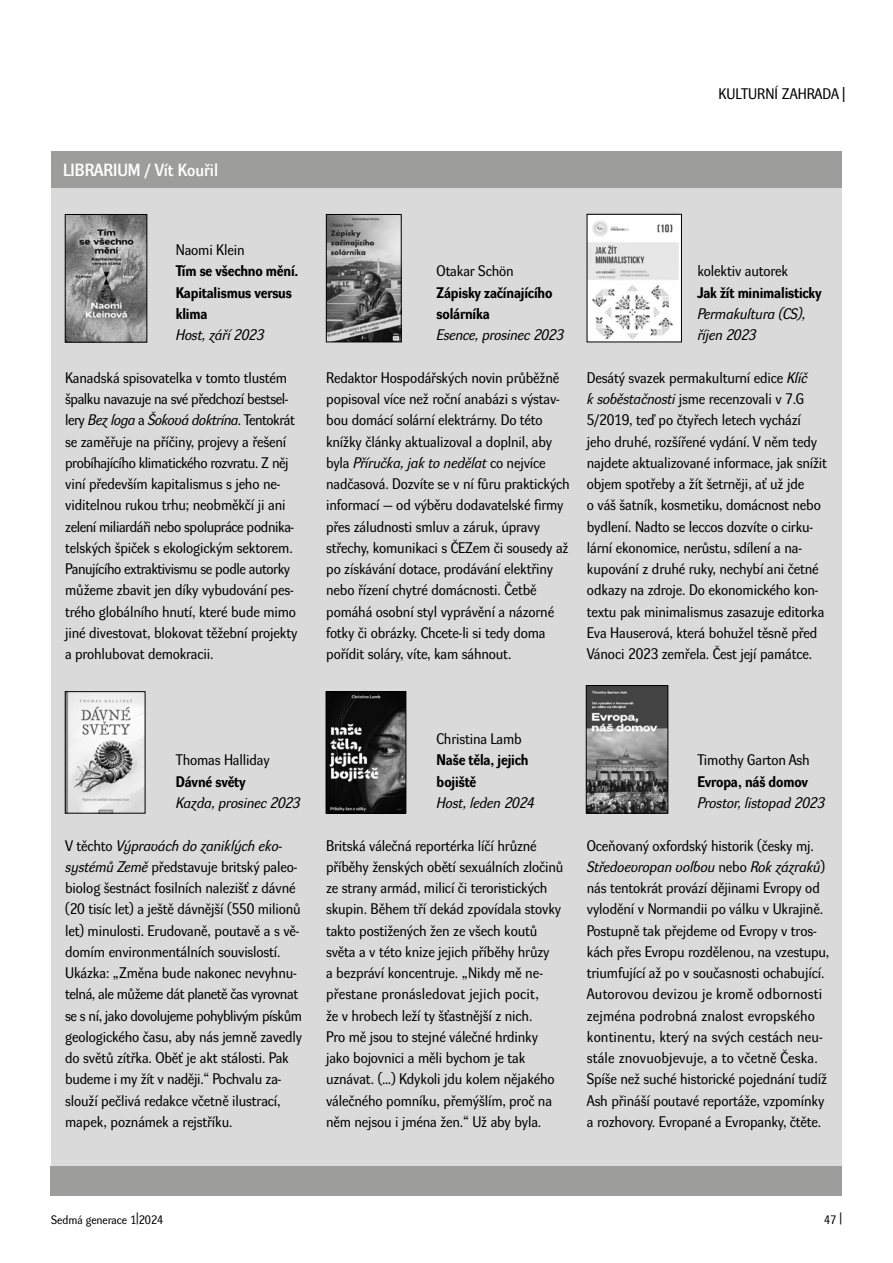
<style>
.page{position:relative;width:893px;height:1263px;background:#fff}
.page>*{position:absolute;margin:0;border:0;box-sizing:border-box;transform-origin:0 0}
.t1{font:17.25px "Dyna Grotesk D";color:#fff}
.t2{font:15px/21.3px "Dyna Grotesk R";letter-spacing:-.01em;color:#000}
.t3{font:700 15px/21.3px "Dyna Grotesk R";letter-spacing:-.01em;color:#000}
.t4{font:italic 15px/21.3px "Dyna Grotesk R";letter-spacing:-.01em;color:#000}
.t5{font:12px "Dyna Grotesk R";color:#000}
.s1{font-style:italic}
</style>
<div class="page">
<div style="left:51px;top:177px;width:791px;height:1011px;background:#dadada"></div>
<div style="left:51px;top:152px;width:791px;height:36px;background:#9d9d9c"></div>
<img style="left:588px;top:687px;width:78px;height:124px">
<div style="left:586px;top:685px;width:82px;height:128px;border:1px solid #000"></div>
<img style="left:328px;top:693px;width:76px;height:118px">
<div style="left:326px;top:691px;width:80px;height:122px;border:1px solid #000"></div>
<img style="left:67px;top:693px;width:76px;height:118px">
<div style="left:65px;top:691px;width:80px;height:122px;border:1px solid #000"></div>
<img style="left:589px;top:216px;width:91px;height:124px">
<div style="left:587px;top:214px;width:95px;height:128px;border:1px solid #000"></div>
<img style="left:67px;top:216px;width:78px;height:124px">
<div style="left:65px;top:214px;width:82px;height:128px;border:1px solid #000"></div>
<img style="left:328px;top:216px;width:71px;height:124px">
<div style="left:326px;top:214px;width:75px;height:128px;border:1px solid #000"></div>
<div style="left:50px;top:1166px;width:792px;height:30px;background:#9d9d9c"></div>
<p class="t1" style="left:63px;top:160px;width:157px">LIBRARIUM / Vít Kouřil</p>
<p class="t2" style="left:176px;top:240px;width:70px">Naomi Klein</p>
<p class="t3" style="left:176px;top:261px;width:124px">Tím se všechno mění.<br>Kapitalismus versus klima</p>
<p class="t4" style="left:176px;top:325px;width:90px">Host, září 2023</p>
<p class="t2" style="left:65px;top:367px;width:234px">Kanadská spisovatelka v tomto tlustém špalku navazuje na své předchozí bestsel&shy;lery <span class="s1">Bez loga</span> a <span class="s1">Šoková doktrína</span>. Tentokrát se zaměřuje na příčiny, projevy a řešení probíhajícího klimatického rozvratu. Z něj viní především kapitalismus s jeho ne&shy;viditelnou rukou trhu; neobměkčí ji ani zelení miliardáři nebo spolupráce podnika&shy;telských špiček s ekologickým sektorem.<br>Panujícího extraktivismu se podle autorky můžeme zbavit jen díky vybudování pes&shy;trého globálního hnutí, které bude mimo jiné divestovat, blokovat těžební projekty a prohlubovat demokracii.</p>
<p class="t2" style="left:719px;top:83px;width:128px">KULTURNÍ ZAHRADA |</p>
<p class="t2" style="left:437px;top:261px;width:79px">Otakar Schön</p>
<p class="t3" style="left:437px;top:282px;width:117px">Zápisky začínajícího solárníka</p>
<p class="t4" style="left:437px;top:325px;width:129px">Esence, prosinec 2023</p>
<p class="t2" style="left:326px;top:367px;width:245px">Redaktor Hospodářských novin průběžně popisoval více než roční anabázi s výstav&shy;bou domácí solární elektrárny. Do této knížky články aktualizoval a doplnil, aby byla <span class="s1">Příručka, jak to nedělat</span> co nejvíce nadčasová. Dozvíte se v ní fůru praktických informací — od výběru dodavatelské firmy přes záludnosti smluv a záruk, úpravy střechy, komunikaci s ČEZem či sousedy až po získávání dotace, prodávání elektřiny nebo řízení chytré domácnosti. Četbě pomáhá osobní styl vyprávění a názorné fotky či obrázky. Chcete-li si tedy doma pořídit soláry, víte, kam sáhnout.</p>
<p class="t2" style="left:697px;top:261px;width:92px">kolektiv autorek</p>
<p class="t3" style="left:697px;top:282px;width:126px">Jak žít minimalisticky</p>
<p class="t4" style="left:697px;top:303px;width:109px">Permakultura (CS), říjen 2023</p>
<p class="t2" style="left:587px;top:367px;width:242px">Desátý svazek permakulturní edice <span class="s1">Klíč<br>k soběstačnosti</span> jsme recenzovali v 7.G 5/2019, teď po čtyřech letech vychází jeho druhé, rozšířené vydání. V něm tedy najdete aktualizované informace, jak snížit objem spotřeby a žít šetrněji, ať už jde<br>o váš šatník, kosmetiku, domácnost nebo bydlení. Nadto se leccos dozvíte o cirku&shy;lární ekonomice, nerůstu, sdílení a na&shy;kupování z druhé ruky, nechybí ani četné odkazy na zdroje. Do ekonomického kon&shy;textu pak minimalismus zasazuje editorka Eva Hauserová, která bohužel těsně před Vánoci 2023 zemřela. Čest její památce.</p>
<p class="t2" style="left:176px;top:750px;width:95px">Thomas Halliday</p>
<p class="t3" style="left:176px;top:771px;width:71px">Dávné světy</p>
<p class="t4" style="left:176px;top:792px;width:126px">Kazda, prosinec 2023</p>
<p class="t2" style="left:65px;top:835px;width:239px">V těchto <span class="s1">Výpravách do zaniklých eko&shy;systémů Země</span> představuje britský paleo&shy;biolog šestnáct fosilních nalezišť z dávné (20 tisíc let) a ještě dávnější (550 milionů let) minulosti. Erudovaně, poutavě a s vě&shy;domím environmentálních souvislostí.<br>Ukázka: „Změna bude nakonec nevyhnu&shy;telná, ale můžeme dát planetě čas vyrovnat se s ní, jako dovolujeme pohyblivým pískům geologického času, aby nás jemně zavedly do světů zítřka. Oběť je akt stálosti. Pak budeme i my žít v naději.“ Pochvalu za&shy;slouží pečlivá redakce včetně ilustrací, mapek, poznámek a rejstříku.</p>
<p class="t2" style="left:437px;top:729px;width:87px">Christina Lamb</p>
<p class="t3" style="left:437px;top:750px;width:93px">Naše těla, jejich bojiště</p>
<p class="t4" style="left:437px;top:792px;width:99px">Host, leden 2024</p>
<p class="t2" style="left:326px;top:835px;width:239px">Britská válečná reportérka líčí hrůzné příběhy ženských obětí sexuálních zločinů ze strany armád, milicí či teroristických skupin. Během tří dekád zpovídala stovky takto postižených žen ze všech koutů světa a v této knize jejich příběhy hrůzy<br>a bezpráví koncentruje. „Nikdy mě ne&shy;přestane pronásledovat jejich pocit,<br>že v hrobech leží ty šťastnější z nich.<br>Pro mě jsou to stejné válečné hrdinky jako bojovnici a měli bychom je tak uznávat. (…) Kdykoli jdu kolem nějakého válečného pomníku, přemýšlím, proč na něm nejsou i jména žen.“ Už aby byla.</p>
<p class="t2" style="left:697px;top:750px;width:114px">Timothy Garton Ash</p>
<p class="t3" style="left:697px;top:771px;width:112px">Evropa, náš domov</p>
<p class="t4" style="left:697px;top:792px;width:129px">Prostor, listopad 2023</p>
<p class="t2" style="left:587px;top:835px;width:244px">Oceňovaný oxfordský historik (česky mj.<br><span class="s1">Středoevropan volbou</span> nebo <span class="s1">Rok zázraků</span>) nás tentokrát provází dějinami Evropy od vylodění v Normandii po válku v Ukrajině.<br>Postupně tak přejdeme od Evropy v tros&shy;kách přes Evropu rozdělenou, na vzestupu, triumfující až po v současnosti ochabující.<br>Autorovou devizou je kromě odbornosti zejména podrobná znalost evropského kontinentu, který na svých cestách neu&shy;stále znovuobjevuje, a to včetně Česka.<br>Spíše než suché historické pojednání tudíž Ash přináší poutavé reportáže, vzpomínky a rozhovory. Evropané a Evropanky, čtěte.</p>
<p class="t5" style="left:51px;top:1213px;width:114px">Sedmá generace 1|2024</p>
<p class="t5" style="left:824px;top:1213px;width:19px">47 |</p>
</div>
